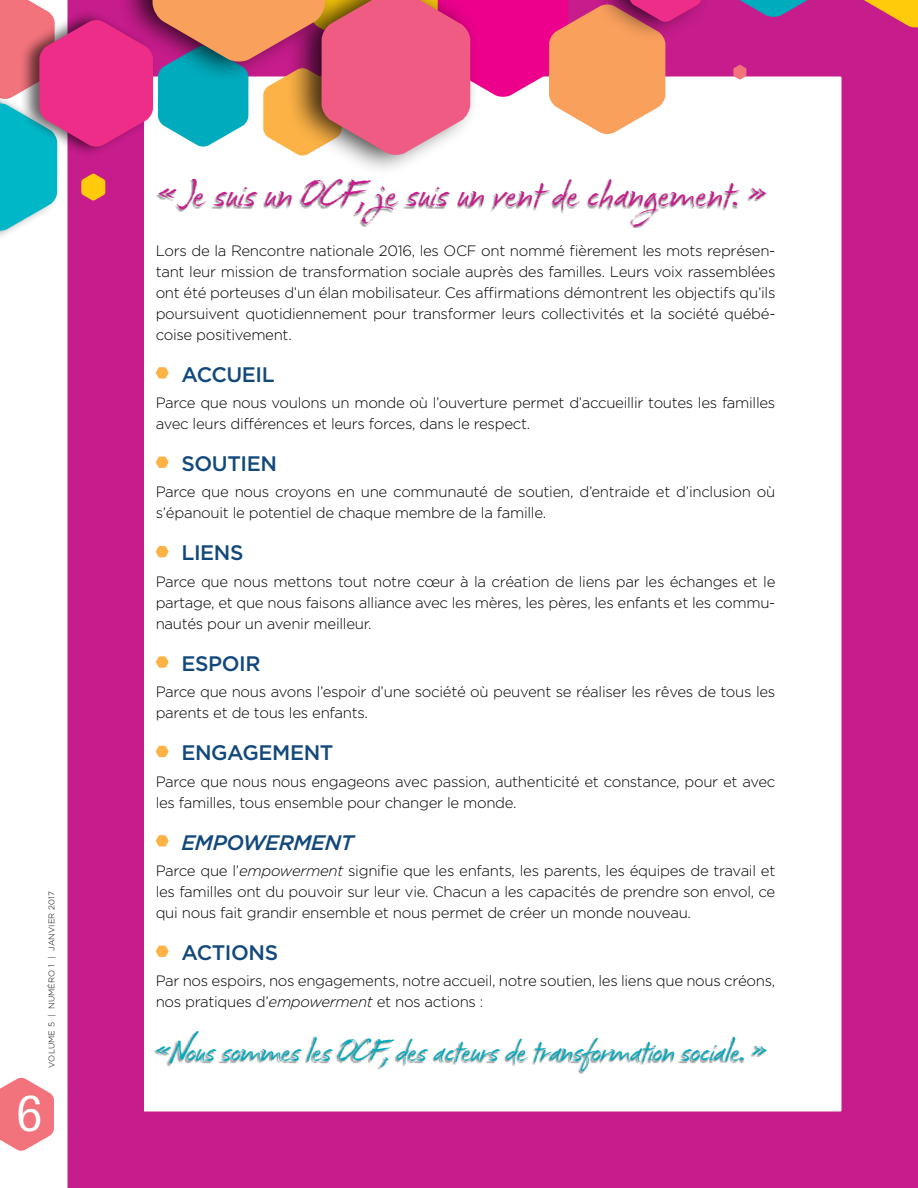
<style>
.page{position:relative;width:918px;height:1188px;background:#fff}
.page>*{position:absolute;margin:0;border:0;box-sizing:border-box;transform-origin:0 0}
.t1{font:48.9px "Glypha";color:#fff}
.t2{font:39.75px "Fugu";color:#c61c8c}
.t3{font:33px "Fugu";letter-spacing:-.02em;color:#00abbd}
.t4{font:500 21px "Gotham";letter-spacing:-.02em;color:#12487b}
.t5{font:italic 500 21px "Gotham";letter-spacing:-.02em;color:#12487b}
.t6{font:300 15px/21px "Gotham";letter-spacing:-.02em;color:#000}
.t7{font:300 8.25px "Gotham";letter-spacing:.02em;color:#000}
.s1{font-style:italic}
</style>
<div class="page">
<div style="left:68px;top:0;width:850px;height:1188px;border:76px solid #c61c8c"></div>
<svg style="left:156px;top:367px;width:13px;height:12px"></svg>
<svg style="left:156px;top:457px;width:13px;height:11px"></svg>
<svg style="left:156px;top:546px;width:13px;height:11px"></svg>
<svg style="left:156px;top:656px;width:13px;height:12px"></svg>
<svg style="left:156px;top:746px;width:13px;height:11px"></svg>
<svg style="left:156px;top:835px;width:13px;height:12px"></svg>
<svg style="left:156px;top:946px;width:13px;height:11px"></svg>
<svg style="left:0;top:1078px;width:54px;height:74px"></svg>
<svg style="left:851px;top:0;width:67px;height:27px;background:#e06c50"></svg>
<svg style="left:710px;top:0;width:128px;height:17px;background:#8a469a"></svg>
<svg style="left:733px;top:65px;width:13px;height:14px"></svg>
<div style="left:593px;top:0;width:117px;height:43px;background:#c61c8c"></div>
<svg style="left:0;top:0;width:702px;height:231px"></svg>
<div style="left:156px;top:180px;width:609px;height:48px;background:#000;opacity:.4"></div>
<div style="left:154px;top:1033px;width:612px;height:40px;background:#000;opacity:.4"></div>
<p class="t7" style="left:47px;top:1068px;width:178px;rotate:-90deg">Volume 5 | Numéro 1 | janvier 2017</p>
<h1 class="t1" style="left:16px;top:1083px;width:29px">6</h1>
<h2 class="t2" style="left:156px;top:168px;width:611px">« Je suis un OCF, je suis un vent de changement. »</h2>
<p class="t6" style="left:156px;top:240px;width:621px">Lors de la Rencontre nationale 2016, les OCF ont nommé fièrement les mots représen&shy;tant leur mission de transformation sociale auprès des familles. Leurs voix rassemblées ont été porteuses d’un élan mobilisateur. Ces affirmations démontrent les objectifs qu’ils poursuivent quotidiennement pour transformer leurs collectivités et la société québé&shy;coise positivement.</p>
<h3 class="t4" style="left:181px;top:362px;width:92px">ACCUEIL</h3>
<p class="t6" style="left:156px;top:392px;width:621px">Parce que nous voulons un monde où l’ouverture permet d’accueillir toutes les familles avec leurs différences et leurs forces, dans le respect.</p>
<h3 class="t4" style="left:181px;top:452px;width:97px">SOUTIEN</h3>
<p class="t6" style="left:156px;top:481px;width:621px">Parce que nous croyons en une communauté de soutien, d’entraide et d’inclusion où s’épanouit le potentiel de chaque membre de la famille.</p>
<h3 class="t4" style="left:181px;top:541px;width:64px">LIENS</h3>
<p class="t6" style="left:156px;top:571px;width:621px;text-align:justify">Parce que nous mettons tout notre cœur à la création de liens par les échanges et le partage, et que nous faisons alliance avec les mères, les pères, les enfants et les commu&shy;nautés pour un avenir meilleur.</p>
<h3 class="t4" style="left:181px;top:651px;width:81px">ESPOIR</h3>
<p class="t6" style="left:156px;top:681px;width:621px">Parce que nous avons l’espoir d’une société où peuvent se réaliser les rêves de tous les parents et de tous les enfants.</p>
<h3 class="t4" style="left:181px;top:741px;width:154px">ENGAGEMENT</h3>
<p class="t6" style="left:156px;top:771px;width:621px">Parce que nous nous engageons avec passion, authenticité et constance, pour et avec les familles, tous ensemble pour changer le monde.</p>
<h3 class="t5" style="left:181px;top:830px;width:173px">EMPOWERMENT</h3>
<p class="t6" style="left:156px;top:860px;width:621px;text-align:justify">Parce que l’<span class="s1">empowerment</span> signifie que les enfants, les parents, les équipes de travail et les familles ont du pouvoir sur leur vie. Chacun a les capacités de prendre son envol, ce qui nous fait grandir ensemble et nous permet de créer un monde nouveau.</p>
<h3 class="t4" style="left:181px;top:941px;width:98px">ACTIONS</h3>
<p class="t6" style="left:156px;top:970px;width:621px">Par nos espoirs, nos engagements, notre accueil, notre soutien, les liens que nous créons, nos pratiques d’<span class="s1">empowerment</span> et nos actions :</p>
<h3 class="t3" style="left:154px;top:1029px;width:614px">« Nous sommes les OCF, des acteurs de transformation sociale. »</h3>
</div>
